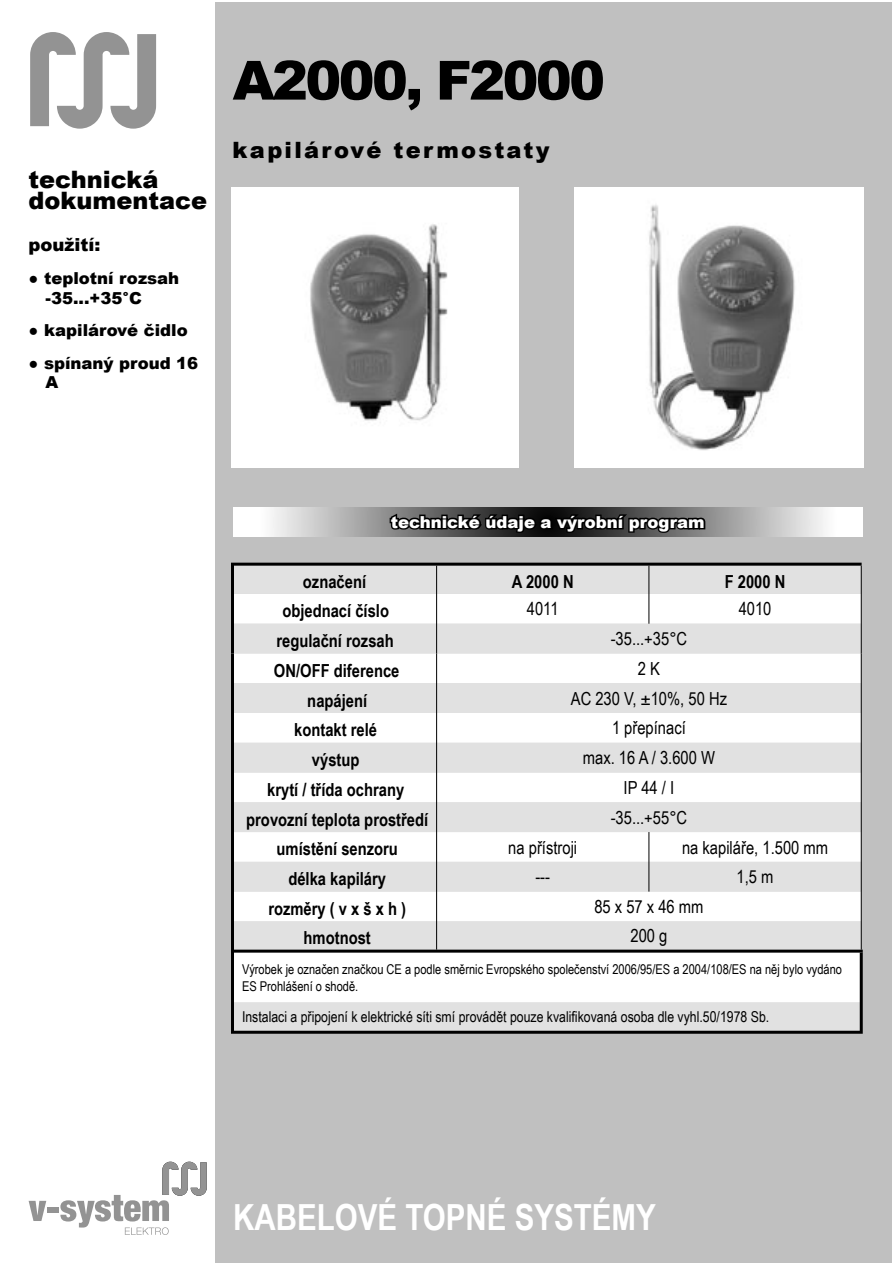
<style>
.page{position:relative;width:893px;height:1263px;background:#fff}
.page>*{position:absolute;margin:0;border:0;box-sizing:border-box;transform-origin:0 0}
.t1{font:900 54px "Arial";letter-spacing:-.05em;color:#000}
.t2{font:700 36px "Arial Narrow";color:#fff}
.t3{font:900 24px "Arial";color:#000}
.t4{font:900 22.5px "Arial";letter-spacing:.1em;color:#000}
.heading_1{font:700 18px "Arial Narrow";color:#000}
.t5{font:18px "Arial Narrow";color:#000}
.heading_7{font:700 18px "Arial Narrow";color:#000}
.t6{font:900 18px "Arial";color:#000}
.t7{font:900 16.5px/19.8px "Arial";color:#000}
.t8{font:900 16.5px "Arial";color:#fff}
.heading_1-2{font:15px "Arial Narrow";color:#000}
.Základní_text{font:13.5px/16.2px "Arial Narrow";color:#000}
</style>
<div class="page">
<div style="left:216px;top:2px;width:676px;height:1261px;background:#c0c0c0"></div>
<div style="left:234px;top:566px;width:627px;height:465px;background:#e1e1e1"></div>
<svg style="left:234px;top:594px;width:627px;height:408px;background:#f1f1f1"></svg>
<hr style="left:231px;top:953px;width:3px;height:49px;background:#000">
<hr style="left:860px;top:953px;width:3px;height:49px;background:#000">
<hr style="left:231px;top:1002px;width:3px;height:29px;background:#000">
<hr style="left:860px;top:1002px;width:3px;height:29px;background:#000">
<hr style="left:231px;top:1031px;width:206px;height:3px;background:#000">
<hr style="left:437px;top:1031px;width:212px;height:3px;background:#000">
<hr style="left:649px;top:1031px;width:214px;height:3px;background:#000">
<hr style="left:231px;top:653px;width:3px;height:30px;background:#000">
<hr style="left:231px;top:683px;width:3px;height:30px;background:#000">
<hr style="left:231px;top:713px;width:3px;height:30px;background:#000">
<hr style="left:231px;top:743px;width:3px;height:29px;background:#000">
<hr style="left:231px;top:772px;width:3px;height:30px;background:#000">
<hr style="left:231px;top:802px;width:3px;height:30px;background:#000">
<hr style="left:231px;top:832px;width:3px;height:30px;background:#000">
<hr style="left:231px;top:862px;width:3px;height:29px;background:#000">
<hr style="left:231px;top:891px;width:3px;height:30px;background:#000">
<hr style="left:231px;top:921px;width:3px;height:29px;background:#000">
<hr style="left:231px;top:950px;width:206px;height:3px;background:#000">
<hr style="left:437px;top:950px;width:212px;height:3px;background:#000">
<hr style="left:649px;top:950px;width:214px;height:3px;background:#000">
<hr style="left:436px;top:653px;width:1px;height:30px;background:#000">
<hr style="left:861px;top:653px;width:1px;height:30px;background:#000">
<hr style="left:436px;top:683px;width:1px;height:30px;background:#000">
<hr style="left:861px;top:683px;width:1px;height:30px;background:#000">
<hr style="left:436px;top:713px;width:1px;height:30px;background:#000">
<hr style="left:861px;top:713px;width:1px;height:30px;background:#000">
<svg style="left:436px;top:743px;width:1px;height:29px"></svg>
<svg style="left:861px;top:743px;width:1px;height:29px"></svg>
<hr style="left:436px;top:772px;width:1px;height:30px;background:#000">
<hr style="left:861px;top:772px;width:1px;height:30px;background:#000">
<hr style="left:436px;top:802px;width:1px;height:30px;background:#000">
<hr style="left:861px;top:802px;width:1px;height:30px;background:#000">
<hr style="left:436px;top:832px;width:1px;height:30px;background:#000">
<hr style="left:649px;top:832px;width:1px;height:30px;background:#000">
<hr style="left:861px;top:832px;width:1px;height:30px;background:#000">
<svg style="left:436px;top:862px;width:1px;height:29px"></svg>
<svg style="left:649px;top:862px;width:1px;height:29px"></svg>
<svg style="left:861px;top:862px;width:1px;height:29px"></svg>
<hr style="left:436px;top:891px;width:1px;height:30px;background:#000">
<hr style="left:861px;top:891px;width:1px;height:30px;background:#000">
<svg style="left:436px;top:921px;width:1px;height:29px"></svg>
<svg style="left:861px;top:921px;width:1px;height:29px"></svg>
<hr style="left:231px;top:563px;width:206px;height:3px;background:#000">
<hr style="left:231px;top:566px;width:3px;height:28px;background:#000">
<hr style="left:437px;top:563px;width:212px;height:3px;background:#000">
<hr style="left:649px;top:563px;width:213px;height:3px;background:#000">
<hr style="left:231px;top:594px;width:3px;height:30px;background:#000">
<hr style="left:231px;top:624px;width:3px;height:29px;background:#000">
<svg style="left:436px;top:566px;width:1px;height:28px"></svg>
<hr style="left:436px;top:594px;width:1px;height:30px;background:#000">
<svg style="left:436px;top:624px;width:1px;height:29px"></svg>
<svg style="left:649px;top:566px;width:1px;height:28px"></svg>
<svg style="left:861px;top:566px;width:1px;height:28px"></svg>
<hr style="left:649px;top:594px;width:1px;height:30px;background:#000">
<hr style="left:861px;top:594px;width:1px;height:30px;background:#000">
<svg style="left:861px;top:624px;width:1px;height:29px"></svg>
<svg style="left:233px;top:507px;width:629px;height:30px"></svg>
<svg style="left:388px;top:511px;width:319px;height:24px;background:#252525"></svg>
<svg style="left:30px;top:32px;width:126px;height:97px"></svg>
<svg style="left:29px;top:1201px;width:17px;height:20px"></svg>
<div style="left:47px;top:1207px;width:12px;height:6px;background:#939393"></div>
<svg style="left:60px;top:1162px;width:147px;height:73px"></svg>
<img style="left:231px;top:187px;width:288px;height:281px">
<img style="left:574px;top:187px;width:289px;height:281px">
<p class="t3" style="left:29px;top:162px;width:131px">technická</p>
<p class="t3" style="left:29px;top:183px;width:180px">dokumentace</p>
<p class="t6" style="left:29px;top:232px;width:73px">použití:</p>
<p class="t7" style="left:46px;top:267px;width:135px;text-indent:-17px">● teplotní rozsah -35...+35°C</p>
<p class="t7" style="left:29px;top:320px;width:161px">● kapilárové čidlo</p>
<p class="t7" style="left:46px;top:352px;width:154px;text-indent:-17px">● spínaný proud 16<br>A</p>
<p class="t1" style="left:233px;top:41px;width:374px">A2000, F2000</p>
<p class="t4" style="left:233px;top:133px;width:318px">kapilárové termostaty</p>
<p class="t8" style="left:391px;top:510px;width:316px">technické údaje a výrobní program</p>
<p class="heading_1" style="left:303px;top:568px;width:65px">označení</p>
<p class="heading_1" style="left:512px;top:568px;width:63px">A 2000 N</p>
<p class="heading_1" style="left:725px;top:568px;width:62px">F 2000 N</p>
<p class="heading_1" style="left:282px;top:597px;width:108px">objednací číslo</p>
<p class="t5" style="left:527px;top:596px;width:33px">4011</p>
<p class="t5" style="left:739px;top:596px;width:34px">4010</p>
<p class="heading_1" style="left:276px;top:627px;width:119px">regulační rozsah</p>
<p class="t5" style="left:611px;top:626px;width:78px">-35...+35°C</p>
<p class="heading_7" style="left:274px;top:657px;width:127px">ON/OFF diference</p>
<p class="t5" style="left:638px;top:655px;width:24px">2 K</p>
<p class="heading_1" style="left:307px;top:686px;width:61px">napájení</p>
<p class="t5" style="left:571px;top:685px;width:158px">AC 230 V, ±10%, 50 Hz</p>
<p class="heading_1" style="left:294px;top:716px;width:84px">kontakt relé</p>
<p class="t5" style="left:612px;top:715px;width:75px">1 přepínací</p>
<p class="heading_1" style="left:312px;top:746px;width:49px">výstup</p>
<p class="t5" style="left:583px;top:745px;width:134px">max. 16 A / 3.600 W</p>
<p class="heading_1" style="left:267px;top:776px;width:138px">krytí / třída ochrany</p>
<p class="t5" style="left:624px;top:774px;width:52px">IP 44 / I</p>
<p class="heading_1" style="left:246px;top:806px;width:184px">provozní teplota prostředí</p>
<p class="t5" style="left:611px;top:804px;width:78px">-35...+55°C</p>
<p class="heading_1" style="left:277px;top:835px;width:123px">umístění senzoru</p>
<p class="t5" style="left:508px;top:834px;width:70px">na přístroji</p>
<p class="t5" style="left:682px;top:834px;width:148px">na kapiláře, 1.500 mm</p>
<p class="heading_1" style="left:288px;top:865px;width:99px">délka kapiláry</p>
<p class="t5" style="left:535px;top:864px;width:16px">---</p>
<p class="t5" style="left:737px;top:864px;width:38px">1,5 m</p>
<p class="heading_1" style="left:268px;top:895px;width:139px">rozměry ( v x š x h )</p>
<p class="t5" style="left:594px;top:893px;width:111px">85 x 57 x 46 mm</p>
<p class="heading_1" style="left:304px;top:924px;width:69px">hmotnost</p>
<p class="t5" style="left:630px;top:922px;width:38px">200 g</p>
<p class="Základní_text" style="left:242px;top:961px;width:602px">Výrobek je označen značkou CE a podle směrnic Evropského společenství 2006/95/ES a 2004/108/ES na něj bylo vydáno<br>ES Prohlášení o shodě.</p>
<p class="heading_1-2" style="left:242px;top:1006px;width:529px">Instalaci a připojení k elektrické síti smí provádět pouze kvalifikovaná osoba dle vyhl.50/1978 Sb.</p>
<p class="t2" style="left:233px;top:1190px;width:424px">KABELOVÉ TOPNÉ SYSTÉMY</p>
</div>
